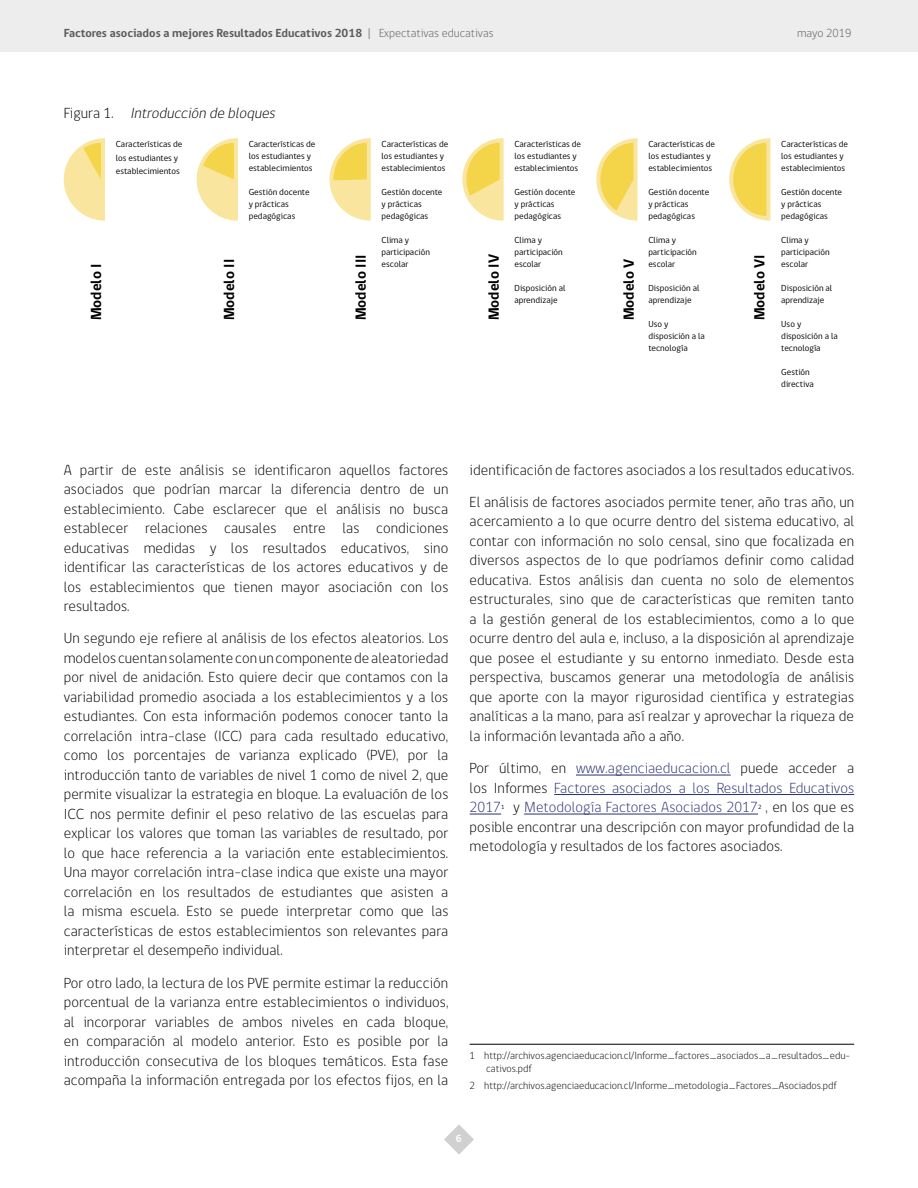
<style>
.page{position:relative;width:918px;height:1188px;background:#fff}
.page>*{position:absolute;margin:0;border:0;box-sizing:border-box;transform-origin:0 0}
.t1{font:300 15px/19.5px "gob CL";letter-spacing:.005em;color:#000;text-align:justify}
.t2{font:300 15px/19.5px "gob CL";letter-spacing:.005em;color:#283273;text-align:justify}
.t3{font:700 15px "gob CL";color:#000}
.t4{font:italic 300 15px "gob CL";color:#000}
.t5{font:700 12px "gob CL";color:#5a5a59}
.t6{font:300 12px "gob CL";color:#5a5a59}
.t7{font:300 10.5px/12.6px "gob CL";color:#000}
.t8{font:700 10.5px "gob CL";color:#fff}
.t9{font:9px/12px "gob CL";color:#000}
.t10{font:6.15px "gob CL";color:#000}
.s1{font-weight:300}
.s2{font-style:normal}
.s3{color:#000}
</style>
<div class="page">
<div style="left:0;top:0;width:918px;height:52px;background:#ededed"></div>
<svg style="left:444px;top:1125px;width:30px;height:29px"></svg>
<hr style="left:576px;top:775px;width:155px;height:1px;background:#283273">
<hr style="left:554px;top:794px;width:300px;height:1px;background:#283273">
<hr style="left:470px;top:814px;width:31px;height:1px;background:#283273">
<hr style="left:524px;top:814px;width:234px;height:1px;background:#283273">
<svg style="left:729px;top:138px;width:41px;height:83px"></svg>
<svg style="left:596px;top:138px;width:42px;height:83px"></svg>
<svg style="left:462px;top:138px;width:42px;height:83px"></svg>
<svg style="left:330px;top:138px;width:41px;height:83px"></svg>
<svg style="left:197px;top:138px;width:41px;height:83px"></svg>
<svg style="left:64px;top:138px;width:41px;height:83px"></svg>
<hr style="left:470px;top:1044px;width:384px;height:1px;background:#000">
<p class="t5" style="left:64px;top:25px;width:431px">Factores asociados a mejores Resultados Educativos 2018 <span class="s1">| Expectativas educativas</span></p>
<p class="t6" style="left:797px;top:25px;width:56px">mayo 2019</p>
<p class="t4" style="left:64px;top:103px;width:216px"><span class="s2">F i g u r a 1</span> . Introducción de bloques</p>
<p class="t9" style="left:116px;top:138px;width:68px;line-height:13.5px">Características de los estudiantes y establecimientos</p>
<p class="t9" style="left:249px;top:138px;width:68px">Características de los estudiantes y establecimientos</p>
<p class="t9" style="left:249px;top:186px;width:62px">Gestión docente y prácticas pedagógicas</p>
<p class="t9" style="left:382px;top:138px;width:68px">Características de los estudiantes y establecimientos</p>
<p class="t9" style="left:382px;top:186px;width:62px">Gestión docente y prácticas pedagógicas</p>
<p class="t9" style="left:382px;top:234px;width:50px">Clima y participación escolar</p>
<p class="t9" style="left:514px;top:138px;width:68px">Características de los estudiantes y establecimientos</p>
<p class="t9" style="left:514px;top:186px;width:62px">Gestión docente y prácticas pedagógicas</p>
<p class="t9" style="left:514px;top:234px;width:50px">Clima y participación escolar</p>
<p class="t9" style="left:514px;top:282px;width:52px">Disposición al aprendizaje</p>
<p class="t9" style="left:648px;top:138px;width:68px">Características de los estudiantes y establecimientos</p>
<p class="t9" style="left:648px;top:186px;width:62px">Gestión docente y prácticas pedagógicas</p>
<p class="t9" style="left:648px;top:234px;width:50px">Clima y participación escolar</p>
<p class="t9" style="left:648px;top:282px;width:52px">Disposición al aprendizaje</p>
<p class="t9" style="left:648px;top:318px;width:58px">Uso y disposición a la tecnología</p>
<p class="t3" style="left:86px;top:320px;width:59px;rotate:-90deg">Modelo I</p>
<p class="t3" style="left:219px;top:320px;width:63px;rotate:-90deg">Modelo II</p>
<p class="t3" style="left:351px;top:320px;width:67px;rotate:-90deg">Modelo III</p>
<p class="t3" style="left:484px;top:320px;width:68px;rotate:-90deg">Modelo IV</p>
<p class="t3" style="left:619px;top:320px;width:63px;rotate:-90deg">Modelo V</p>
<p class="t3" style="left:749px;top:320px;width:68px;rotate:-90deg">Modelo VI</p>
<p class="t9" style="left:781px;top:138px;width:68px">Características de los estudiantes y establecimientos</p>
<p class="t9" style="left:781px;top:186px;width:62px">Gestión docente y prácticas pedagógicas</p>
<p class="t9" style="left:781px;top:234px;width:50px">Clima y participación escolar</p>
<p class="t9" style="left:781px;top:282px;width:52px">Disposición al aprendizaje</p>
<p class="t9" style="left:781px;top:318px;width:58px">Uso y disposición a la tecnología</p>
<p class="t9" style="left:781px;top:366px;width:34px">Gestión directiva</p>
<p class="t1" style="left:64px;top:460px;width:386px">A partir de este análisis se identificaron aquellos factores asociados que podrían marcar la diferencia dentro de un establecimiento. Cabe esclarecer que el análisis no busca establecer relaciones causales entre las condiciones educativas medidas y los resultados educativos, sino identificar las características de los actores educativos y de los establecimientos que tienen mayor asociación con los resultados.</p>
<p class="t1" style="left:64px;top:629px;width:386px">Un segundo eje refiere al análisis de los efectos aleatorios. Los modelos cuentan solamente con un componente de aleatoriedad por nivel de anidación. Esto quiere decir que contamos con la variabilidad promedio asociada a los establecimientos y a los estudiantes. Con esta información podemos conocer tanto la correlación intra-clase (ICC) para cada resultado educativo, como los porcentajes de varianza explicado (PVE), por la introducción tanto de variables de nivel 1 como de nivel 2, que permite visualizar la estrategia en bloque. La evaluación de los ICC nos permite definir el peso relativo de las escuelas para explicar los valores que toman las variables de resultado, por lo que hace referencia a la variación ente establecimientos.<br>Una mayor correlación intra-clase indica que existe una mayor correlación en los resultados de estudiantes que asisten a la misma escuela. Esto se puede interpretar como que las características de estos establecimientos son relevantes para interpretar el desempeño individual.</p>
<p class="t1" style="left:64px;top:973px;width:386px">Por otro lado, la lectura de los PVE permite estimar la reducción porcentual de la varianza entre establecimientos o individuos, al incorporar variables de ambos niveles en cada bloque, en comparación al modelo anterior. Esto es posible por la introducción consecutiva de los bloques temáticos. Esta fase acompaña la información entregada por los efectos fijos, en la</p>
<p class="t1" style="left:470px;top:454px;width:386px;line-height:32.2px">identificación de factores asociados a los resultados educativos.<br>El análisis de factores asociados permite tener, año tras año, un</p>
<p class="t1" style="left:470px;top:512px;width:386px">acercamiento a lo que ocurre dentro del sistema educativo, al contar con información no solo censal, sino que focalizada en diversos aspectos de lo que podríamos definir como calidad educativa. Estos análisis dan cuenta no solo de elementos estructurales, sino que de características que remiten tanto a la gestión general de los establecimientos, como a lo que ocurre dentro del aula e, incluso, a la disposición al aprendizaje que posee el estudiante y su entorno inmediato. Desde esta perspectiva, buscamos generar una metodología de análisis que aporte con la mayor rigurosidad científica y estrategias analíticas a la mano, para así realzar y aprovechar la riqueza de la información levantada año a año.</p>
<p class="t2" style="left:470px;top:759px;width:386px"><span class="s3">Por último, en</span> www.agenciaeducacion.cl <span class="s3">puede acceder a los Informes</span> Factores asociados a los Resultados Educativos 2017</p>
<p class="t1" style="left:470px;top:798px;width:386px;text-indent:296px">, en los que es posible encontrar una descripción con mayor profundidad de la metodología y resultados de los factores asociados.</p>
<p class="t10" style="left:501px;top:802px;width:5px">1</p>
<p class="t2" style="left:513px;top:798px;width:246px"><span class="s3">y</span> Metodología Factores Asociados 2017</p>
<p class="t10" style="left:758px;top:802px;width:5px">2</p>
<p class="t7" style="left:486px;top:1050px;width:366px;text-indent:-17px">1 http://archivos.agenciaeducacion.cl/Informe_factores_asociados_a_resultados_edu&shy;cativos.pdf</p>
<p class="t7" style="left:470px;top:1079px;width:369px">2 http://archivos.agenciaeducacion.cl/Informe_metodologia_Factores_Asociados.pdf</p>
<p class="t8" style="left:456px;top:1132px;width:8px">6</p>
</div>
